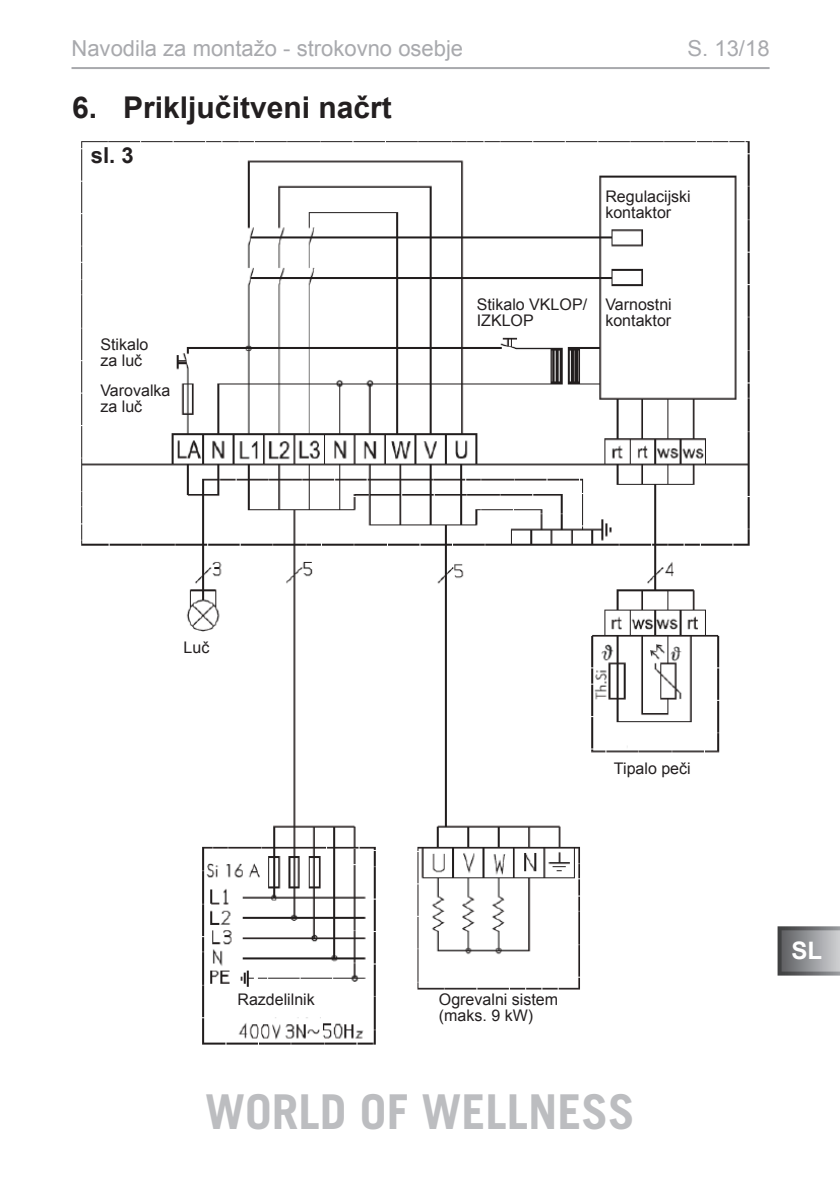
<style>
.page{position:relative;width:840px;height:1191px;background:#fff}
.page>*{position:absolute;margin:0;border:0;box-sizing:border-box;transform-origin:0 0}
.t1{font:700 48px "Trade Gothic LT";color:#bcbdc0}
.t2{font:700 30px "Arial";color:#231f20}
.t3{font:700 24px "Arial";color:#fff}
.t4{font:22px "Arial";color:#a8a9ad}
.t5{font:700 22px "Arial";color:#231f20}
.t6{font:16px/16px "Arial";color:#231f20}
</style>
<div class="page">
<svg style="left:777px;top:926px;width:62px;height:49px;background:#8c8d90"></svg>
<hr style="left:71px;top:67px;width:698px;height:2px;background:#a8a9ad">
<img style="left:81px;top:141px;width:669px;height:904px">
<h3 class="t4" style="left:71px;top:33px;width:393px">Navodila za montažo - strokovno osebje</h3>
<h3 class="t4" style="left:687px;top:33px;width:83px">S. 13/18</h3>
<h2 class="t2" style="left:72px;top:87px;width:321px">6. Priključitveni načrt</h2>
<h3 class="t5" style="left:91px;top:140px;width:44px">sl. 3</h3>
<p class="t6" style="left:605px;top:188px;width:87px">Regulacijski kontaktor</p>
<p class="t6" style="left:100px;top:336px;width:50px">Stikalo za luč</p>
<p class="t6" style="left:100px;top:382px;width:71px">Varovalka za luč</p>
<p class="t6" style="left:476px;top:297px;width:112px">Stikalo VKLOP/<br>IZKLOP</p>
<p class="t6" style="left:605px;top:297px;width:68px">Varnostni kontaktor</p>
<p class="t6" style="left:183px;top:639px;width:27px">Luč</p>
<p class="t6" style="left:237px;top:991px;width:79px">Razdelilnik</p>
<p class="t6" style="left:613px;top:760px;width:78px">Tipalo peči</p>
<p class="t6" style="left:438px;top:991px;width:121px">Ogrevalni sistem (maks. 9 kW)</p>
<h1 class="t1" style="left:205px;top:1082px;width:431px">WORLD OF WELLNESS</h1>
<h3 class="t3" style="left:791px;top:934px;width:32px">SL</h3>
</div>
